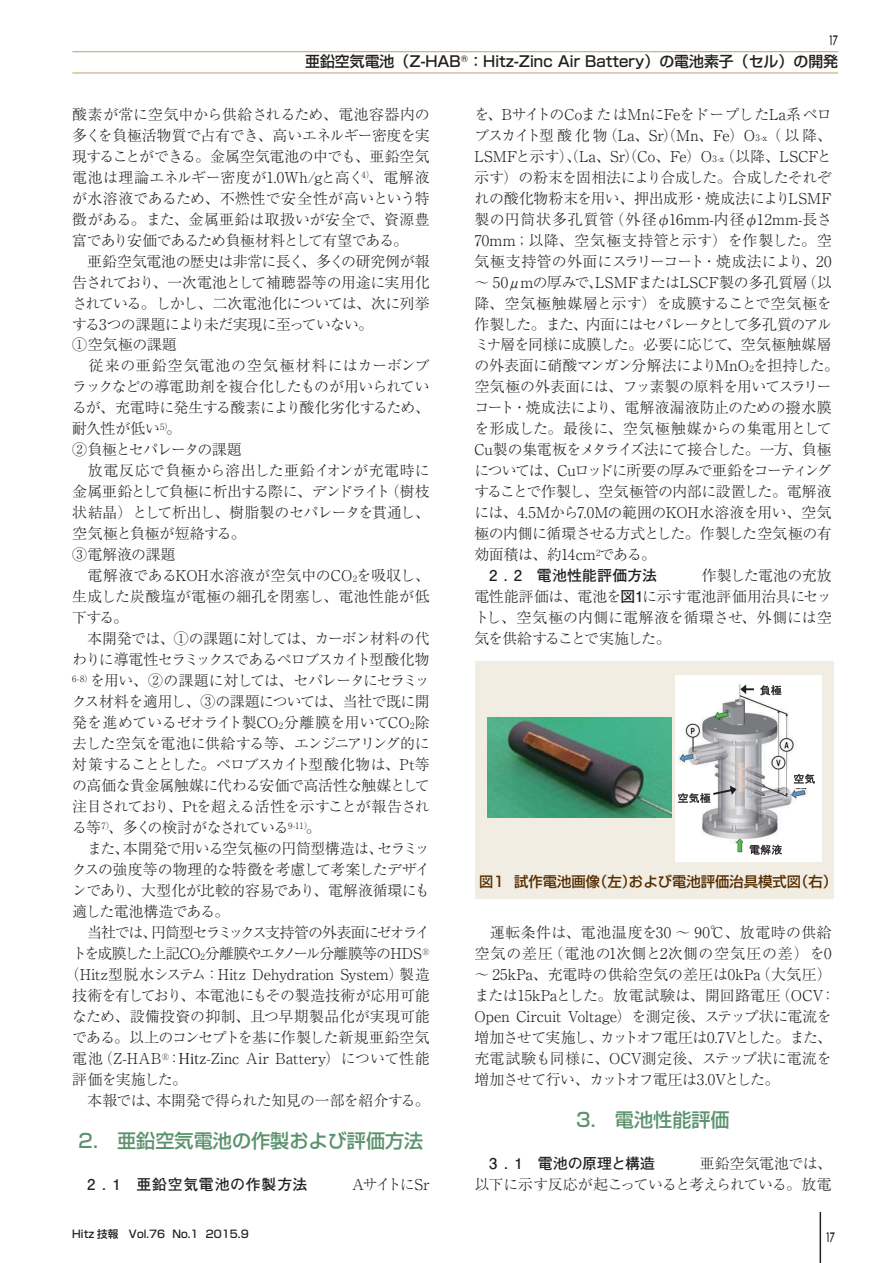
<style>
.page{position:relative;width:893px;height:1263px;background:#fff}
.page>*{position:absolute;margin:0;border:0;box-sizing:border-box;transform-origin:0 0}
.t1{font:19.2px "Shin Go Medium 83 pv RKSJ H";color:#5d926e}
.t2{font:14.85px/21px "Ryumin Pr 5 Light 90 pv RKSJ H";letter-spacing:-.025em;color:#231f20;text-align:justify}
.t3{font:14.85px/21px "Ryumin Pr 5 Light 90 pv RKSJ H";color:#231f20}
.t4{font:14.85px "Ryumin Pr 5 Light 90 pv RKSJ H";letter-spacing:-.05em;color:#231f20}
.t5{font:14.85px "Ryumin Pr 5 Light 90 pv RKSJ H";letter-spacing:-.06em;color:#231f20}
.t6{font:14.85px "Ryumin Pr 5 Light 90 pv RKSJ H";letter-spacing:.01em;color:#231f20}
.t7{font:14.85px "Ryumin Pr 5 Light 90 pv RKSJ H";letter-spacing:-.07em;color:#231f20}
.t8{font:14.85px "Ryumin Pr 5 Light 90 pv RKSJ H";letter-spacing:-.065em;color:#231f20}
.t9{font:14.85px "Ryumin Pr 5 Light 90 pv RKSJ H";letter-spacing:.02em;color:#231f20}
.t10{font:14.85px "Ryumin Pr 5 Light 90 pv RKSJ H";letter-spacing:.015em;color:#231f20}
.t11{font:14.85px "Shin Go Medium 83 pv RKSJ H";color:#231f20}
.t12{font:14.85px "Ryumin Pr 5 Light 90 pv RKSJ H";letter-spacing:-.005em;color:#231f20}
.t13{font:14.85px "Ryumin Pr 5 Light 90 pv RKSJ H";letter-spacing:-.085em;color:#231f20}
.t14{font:14.85px "Ryumin Pr 5 Light 90 pv RKSJ H";letter-spacing:-.055em;color:#231f20}
.t15{font:14.85px "Futo Go B101 Pr 6 Bold 90 pv RKSJ H";letter-spacing:.055em;color:#231f20}
.t16{font:14.85px "Futo Go B101 Pr 6 Bold 90 pv RKSJ H";letter-spacing:.02em;color:#231f20}
.t17{font:14.85px "Futo Go B101 Pr 6 Bold 90 pv RKSJ H";letter-spacing:-.01em;color:#231f20}
.t18{font:14.85px "Ryumin Pr 5 Light 90 pv RKSJ H";letter-spacing:.055em;color:#231f20}
.t19{font:14.85px "Ryumin Pr 5 Light 90 pv RKSJ H";letter-spacing:-.075em;color:#231f20}
.t20{font:14.85px "Ryumin Pr 5 Light 90 pv RKSJ H";letter-spacing:-.045em;color:#231f20}
.t21{font:14.85px "Ryumin Pr 5 Light 90 pv RKSJ H";letter-spacing:.005em;color:#231f20}
.t22{font:14.4px "Shin Go Pr 5 Medium 90 pv RKSJ H";color:#552d01}
.t23{font:500 12.75px "Futura";color:#231f20;scale:.65 1}
.t24{font:10.65px "Shin Go Medium 83 pv RKSJ H";color:#231f20}
.s1{font-size:8.7px}
.s2{font-family:"Koz Min Pro Regular 90 pv RKSJ H"}
.s3{font-family:"Ryumin Pr 5 Light 90 pv RKSJ H"}
.s4{font-family:"Futo Go B101 Pr 6 Bold 90 pv RKSJ H"}
</style>
<div class="page">
<hr style="left:819px;top:1212px;width:2px;height:51px;background:#231f20">
<hr style="left:72px;top:51px;width:766px;height:1px;background:#bda86e">
<hr style="left:72px;top:72px;width:766px;height:2px;background:#bda86e">
<div style="left:475px;top:662px;width:358px;height:237px;background:#f2ede2"></div>
<div style="left:675px;top:676px;width:147px;height:186px;background:#fff"></div>
<img style="left:677px;top:684px;width:130px;height:169px">
<svg style="left:740px;top:685px;width:14px;height:9px"></svg>
<svg style="left:760px;top:685px;width:21px;height:10px"></svg>
<svg style="left:678px;top:786px;width:58px;height:17px"></svg>
<img style="left:487px;top:717px;width:184px;height:101px">
<div style="left:787px;top:770px;width:34px;height:18px;background:#fff"></div>
<svg style="left:793px;top:774px;width:22px;height:10px"></svg>
<div style="left:743px;top:841px;width:45px;height:18px;background:#fff"></div>
<svg style="left:749px;top:845px;width:33px;height:10px"></svg>
<p class="t23" style="left:828px;top:32px;width:16px">17</p>
<p class="t11" style="left:305px;top:56px;width:534px">亜鉛空気電池（Z-HAB<sup>®</sup>：Hitz-Zinc Air Battery）の電池素子（セル）の開発</p>
<p class="t3" style="left:72px;top:105px;width:359px">酸素が常に空気中から供給されるため、電池容器内の</p>
<p class="t2" style="left:72px;top:126px;width:359px">多くを負極活物質で占有でき、高いエネルギー密度を実</p>
<p class="t2" style="left:72px;top:147px;width:359px">現することができる。金属空気電池の中でも、亜鉛空気</p>
<p class="t6" style="left:72px;top:171px;width:359px">電池は理論エネルギー密度が1.0Wh/gと高く<sup>4）</sup>、電解液</p>
<p class="t9" style="left:72px;top:192px;width:359px">が水溶液であるため、不燃性で安全性が高いという特</p>
<p class="t9" style="left:72px;top:213px;width:359px">徴がある。また、金属亜鉛は取扱いが安全で、資源豊</p>
<p class="t8" style="left:72px;top:234px;width:337px">富であり安価であるため負極材料として有望である。</p>
<p class="t2" style="left:72px;top:252px;width:359px">　亜鉛空気電池の歴史は非常に長く、多くの研究例が報</p>
<p class="t2" style="left:72px;top:273px;width:359px">告されており、一次電池として補聴器等の用途に実用化</p>
<p class="t2" style="left:72px;top:294px;width:359px">されている。しかし、二次電池化については、次に列挙</p>
<p class="t20" style="left:72px;top:318px;width:302px">する3つの課題により未だ実現に至っていない。</p>
<p class="t6" style="left:72px;top:339px;width:106px">①空気極の課題</p>
<p class="t18" style="left:72px;top:360px;width:359px">　従来の亜鉛空気電池の空気極材料にはカーボンブ</p>
<p class="t4" style="left:72px;top:381px;width:359px">ラックなどの導電助剤を複合化したものが用いられてい</p>
<p class="t2" style="left:72px;top:399px;width:359px">るが、充電時に発生する酸素により酸化劣化するため、</p>
<p class="t2" style="left:72px;top:420px;width:110px">耐久性が低い<sup>5）</sup>。</p>
<p class="t4" style="left:72px;top:444px;width:171px">②負極とセパレータの課題</p>
<p class="t10" style="left:72px;top:465px;width:359px">　放電反応で負極から溶出した亜鉛イオンが充電時に</p>
<p class="t4" style="left:72px;top:486px;width:359px">金属亜鉛として負極に析出する際に、デンドライト（樹枝</p>
<p class="t2" style="left:72px;top:504px;width:359px">状結晶）として析出し、樹脂製のセパレータを貫通し、</p>
<p class="t2" style="left:72px;top:525px;width:175px">空気極と負極が短絡する。</p>
<p class="t21" style="left:72px;top:549px;width:105px">③電解液の課題</p>
<p class="t3" style="left:72px;top:567px;width:359px">　電解液であるKOH水溶液が空気中のCO<span class="s1">2</span>を吸収し、</p>
<p class="t10" style="left:72px;top:591px;width:359px">生成した炭酸塩が電極の細孔を閉塞し、電池性能が低</p>
<p class="t2" style="left:72px;top:609px;width:57px">下する。</p>
<p class="t2" style="left:72px;top:630px;width:359px">　本開発では、①の課題に対しては、カーボン材料の代</p>
<p class="t7" style="left:72px;top:654px;width:359px">わりに導電性セラミックスであるペロブスカイト型酸化物</p>
<p class="t7" style="left:72px;top:675px;width:359px"><sup>6-8）</sup>を用い、②の課題に対しては、セパレータにセラミッ</p>
<p class="t2" style="left:72px;top:693px;width:359px">クス材料を適用し、③の課題については、当社で既に開</p>
<p class="t2" style="left:72px;top:714px;width:359px">発を進めているゼオライト製CO<span class="s1">2</span>分離膜を用いてCO<span class="s1">2</span>除</p>
<p class="t2" style="left:72px;top:735px;width:359px">去した空気を電池に供給する等、エンジニアリング的に</p>
<p class="t8" style="left:72px;top:759px;width:359px">対策することとした。ペロブスカイト型酸化物は、Pt等</p>
<p class="t2" style="left:72px;top:777px;width:359px">の高価な貴金属触媒に代わる安価で高活性な触媒として</p>
<p class="t14" style="left:72px;top:801px;width:359px">注目されており、Ptを超える活性を示すことが報告され</p>
<p class="t19" style="left:72px;top:822px;width:250px">る等<sup>7）</sup>、多くの検討がなされている<sup>9-11）</sup>。</p>
<p class="t2" style="left:72px;top:840px;width:359px">　また、本開発で用いる空気極の円筒型構造は、セラミッ</p>
<p class="t2" style="left:72px;top:861px;width:359px">クスの強度等の物理的な特徴を考慮して考案したデザイ</p>
<p class="t2" style="left:72px;top:882px;width:359px">ンであり、大型化が比較的容易であり、電解液循環にも</p>
<p class="t2" style="left:72px;top:903px;width:158px">適した電池構造である。</p>
<p class="t13" style="left:72px;top:927px;width:359px">　当社では、円筒型セラミックス支持管の外表面にゼオライ</p>
<p class="t5" style="left:72px;top:948px;width:359px">トを成膜した上記CO<span class="s1">2</span>分離膜やエタノール分離膜等のHDS<sup>®</sup></p>
<p class="t12" style="left:65px;top:969px;width:366px">（Hitz型脱水システム：Hitz Dehydration System）製造</p>
<p class="t2" style="left:72px;top:987px;width:359px">技術を有しており、本電池にもその製造技術が応用可能</p>
<p class="t6" style="left:72px;top:1011px;width:359px">なため、設備投資の抑制、且つ早期製品化が実現可能</p>
<p class="t5" style="left:72px;top:1032px;width:359px">である。以上のコンセプトを基に作製した新規亜鉛空気</p>
<p class="t3" style="left:72px;top:1050px;width:359px">電池（Z-HAB<sup>®</sup>：<span class="s2">Hitz-</span>Zinc Air Battery）について性能</p>
<p class="t5" style="left:72px;top:1074px;width:116px">評価を実施した。</p>
<p class="t2" style="left:72px;top:1092px;width:359px">　本報では、本開発で得られた知見の一部を紹介する。</p>
<p class="t1" style="left:78px;top:1134px;width:346px">2.　亜鉛空気電池の作製および評価方法</p>
<p class="t15" style="left:87px;top:1179px;width:344px">2 . 1　亜鉛空気電池の作製方法<span class="s3">　　　AサイトにSr</span></p>
<p class="t2" style="left:474px;top:105px;width:359px">を、BサイトのCoまたはMnにFeをドープしたLa系ペロブスカイト型酸化物（La、Sr）（Mn、Fe）O<span class="s1">3-x</span>（以降、LSMFと示す）（La、Sr）</p>
<p class="t2" style="left:474px;top:147px;width:366px;text-align:left;text-indent:148px">（Co、Fe）O<span class="s1">3-x</span>（以降、LSCFと示す）の粉末を固相法により合成した。合成したそれぞれの酸化物粉末を用い、押出成形・焼成法によりLSMF製の円筒状多孔質管（外径φ16mm-内径φ12mm-長さ<br>70mm；以降、空気極支持管と示す）を作製した。空気極支持管の外面にスラリーコート・焼成法により、20～ 50μmの厚みで、LSMFまたはLSCF製の多孔質層（以降、空気極触媒層と示す）を成膜することで空気極を作製した。また、内面にはセパレータとして多孔質のアルミナ層を同様に成膜した。必要に応じて、空気極触媒層の外表面に硝酸マンガン分解法によりMnO<span class="s1">2</span>を担持した。空気極の外表面には、フッ素製の原料を用いてスラリーコート・焼成法により、電解液漏液防止のための撥水膜を形成した。最後に、空気極触媒からの集電用として<br>Cu製の集電板をメタライズ法にて接合した。一方、負極については、Cuロッドに所要の厚みで亜鉛をコーティングすることで作製し、空気極管の内部に設置した。電解液には、4.5Mから7.0Mの範囲のKOH水溶液を用い、空気極の内側に循環させる方式とした。作製した空気極の有効面積は、約14cm<sup>2</sup>である。</p>
<p class="t16" style="left:489px;top:570px;width:344px">2 . 2　電池性能評価方法<span class="s3">　　　作製した電池の充放</span></p>
<p class="t2" style="left:474px;top:588px;width:359px">電性能評価は、電池を<span class="s4">図1</span>に示す電池評価用治具にセットし、空気極の内側に電解液を循環させ、外側には空気を供給することで実施した。</p>
<p class="t2" style="left:566px;top:147px;width:16px">、</p>
<p class="t22" style="left:479px;top:876px;width:359px">図1 試作電池画像（左）および電池評価治具模式図（右）</p>
<p class="t3" style="left:474px;top:924px;width:362px">　運転条件は、電池温度を30 ～ 90℃、放電時の供給空気の差圧（電池の1次側と2次側の空気圧の差）を0～ 25kPa、充電時の供給空気の差圧は0kPa（大気圧）または15kPaとした。放電試験は、開回路電圧（OCV：<br>Open Circuit Voltage）を測定後、ステップ状に電流を増加させて実施し、カットオフ電圧は0.7Vとした。また、充電試験も同様に、OCV測定後、ステップ状に電流を増加させて行い、カットオフ電圧は3.0Vとした。</p>
<p class="t1" style="left:576px;top:1113px;width:155px">3.　電池性能評価</p>
<p class="t17" style="left:489px;top:1158px;width:344px">3 . 1　電池の原理と構造<span class="s3">　　　亜鉛空気電池では、</span></p>
<p class="t2" style="left:474px;top:1176px;width:359px">以下に示す反応が起こっていると考えられている。放電</p>
<p class="t24" style="left:72px;top:1230px;width:178px">Hitz 技報　Vol.76 No.1 2015.9</p>
<p class="t23" style="left:825px;top:1229px;width:16px">17</p>
</div>
